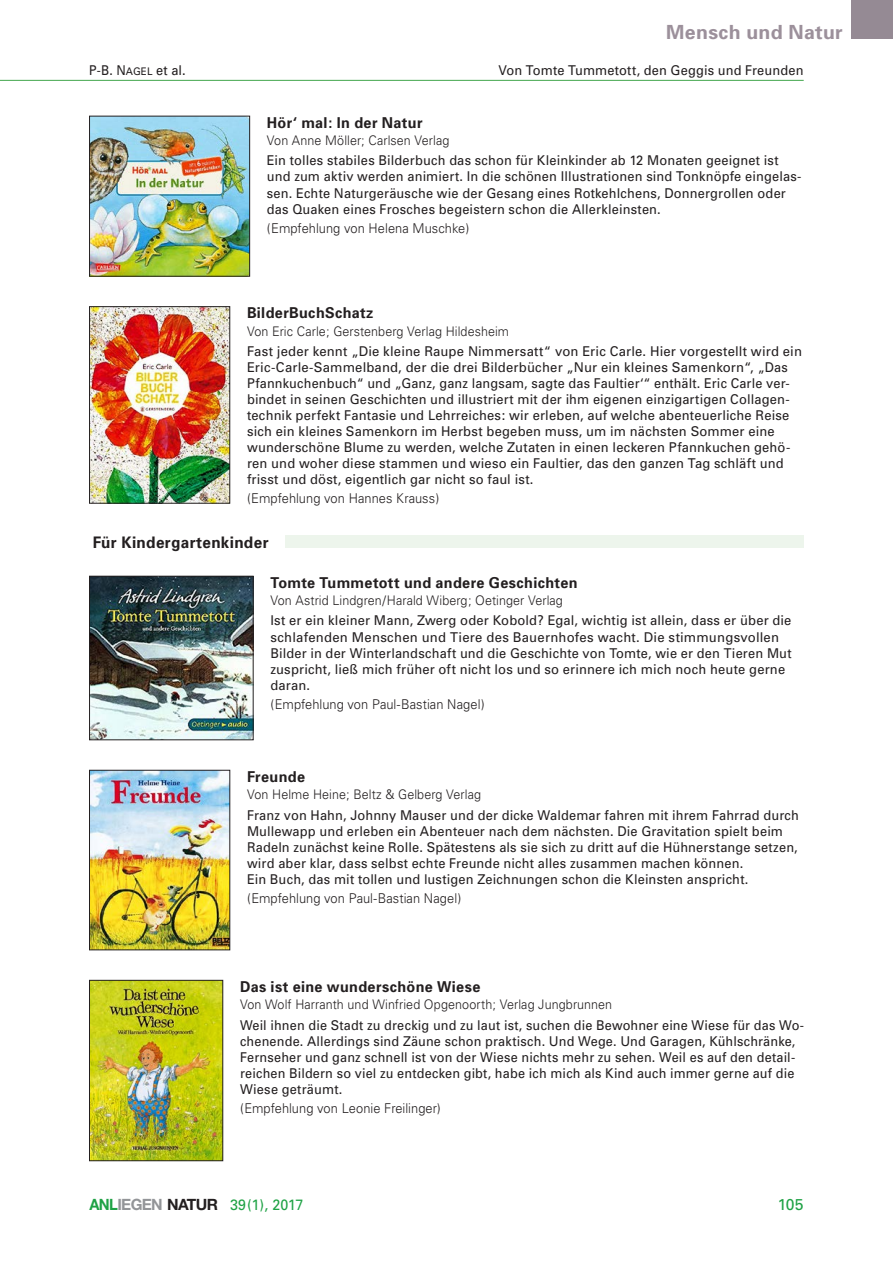
<style>
.page{position:relative;width:893px;height:1263px;background:#fff}
.page>*{position:absolute;margin:0;border:0;box-sizing:border-box;transform-origin:0 0}
.t1{font:700 19.5px "Univers";letter-spacing:.02em;color:#9c909b}
.H5__Kol_Titel_1{font:700 15.9px "Univers";letter-spacing:.02em;color:#231f20;scale:.96 1}
.t2{font:15.75px "Univers";color:#1fa245}
.H5__Kol_Titel_Buchb{font:700 15px "Univers";letter-spacing:.025em;color:#231f20;scale:.96 1}
.t3{font:15px "Univers";letter-spacing:-.01em;color:#1fa245;scale:.95 1}
.P9__Buchbesprechung{font:13.5px/16px "Univers";letter-spacing:.015em;color:#231f20;scale:.95 1}
.P9__Buchbesprechung-2{font:13.5px/16px "Univers";letter-spacing:.015em;color:#231f20}
.P9__Buchbesprechung-3{font:13.5px/16px "Univers";letter-spacing:.015em;color:#231f20;scale:.94 1}
.P9__Buchbesprechung-4{font:13.5px/16px "Univers";letter-spacing:.015em;color:#231f20;scale:.96 1}
.P9__Buchbesprechung-5{font:300 13.5px "Univers";letter-spacing:.005em;color:#231f20;scale:.95 1}
.t4{font:13.5px "Univers";color:#231f20;scale:.9 1}
.P9__Buchbesprechung-6{font:300 13.2px "Univers";letter-spacing:.005em;color:#231f20;scale:.95 1}
.s1{font-size:10.5px}
.s2{font-style:inherit}
.s3{font-family:"Helvetica Neue";font-weight:700;font-size:15.6px}
.s4{font-family:"Helvetica Neue";font-weight:700;font-size:15.6px;color:#939598}
.s5{font-family:"Helvetica Neue";font-weight:700;font-size:15.6px;color:#231f20}
</style>
<div class="page">
<hr style="left:0;top:80px;width:804px;height:1px;background:#57b061">
<div style="left:851px;top:0;width:42px;height:39px;background:#958a94"></div>
<img style="left:91px;top:118px;width:157px;height:156px">
<div style="left:89px;top:116px;width:161px;height:160px;border:1px solid #231f20"></div>
<img style="left:91px;top:308px;width:137px;height:193px">
<div style="left:89px;top:306px;width:141px;height:197px;border:1px solid #231f20"></div>
<div style="left:286px;top:535px;width:518px;height:13px;background:#edf5ec"></div>
<img style="left:91px;top:578px;width:160px;height:160px">
<div style="left:89px;top:576px;width:164px;height:164px;border:1px solid #231f20"></div>
<img style="left:91px;top:772px;width:137px;height:176px">
<div style="left:89px;top:770px;width:141px;height:180px;border:1px solid #231f20"></div>
<img style="left:91px;top:982px;width:130px;height:177px">
<div style="left:89px;top:980px;width:134px;height:181px;border:1px solid #231f20"></div>
<h1 class="t1" style="left:666px;top:20px;width:178px">Mensch und Natur</h1>
<p class="t4" style="left:89px;top:63px;width:109px">P-B. N<span class="s1">agel</span> <span class="s2">et al.</span></p>
<p class="P9__Buchbesprechung" style="left:498px;top:63px;width:323px">Von Tomte Tummetott, den Geggis und Freunden</p>
<p class="H5__Kol_Titel_Buchb" style="left:267px;top:113px;width:164px">Hör‘ mal: In der Natur</p>
<p class="P9__Buchbesprechung-6" style="left:267px;top:132px;width:194px">Von Anne Möller; Carlsen Verlag</p>
<p class="P9__Buchbesprechung" style="left:267px;top:153px;width:564px">Ein tolles stabiles Bilderbuch das schon für Kleinkinder ab 12 Monaten geeignet ist und zum aktiv werden animiert. In die schönen Illustrationen sind Tonknöpfe eingelas&shy;sen. Echte Naturgeräusche wie der Gesang eines Rotkehlchens, Donnergrollen oder das Quaken eines Frosches begeistern schon die Allerkleinsten.</p>
<p class="P9__Buchbesprechung-5" style="left:267px;top:220px;width:215px">(Empfehlung von Helena Muschke)</p>
<p class="H5__Kol_Titel_Buchb" style="left:247px;top:304px;width:133px">BilderBuchSchatz</p>
<p class="P9__Buchbesprechung-6" style="left:247px;top:323px;width:277px">Von Eric Carle; Gerstenberg Verlag Hildesheim</p>
<p class="P9__Buchbesprechung-2" style="left:247px;top:343px;width:556px">Fast jeder kennt „Die kleine Raupe Nimmersatt“ von Eric Carle. Hier vorgestellt wird ein Eric-Carle-Sammelband, der die drei Bilderbücher „Nur ein kleines Samenkorn“, „Das Pfannkuchenbuch“ und „Ganz, ganz langsam, sagte das Faultier‘“ enthält. Eric Carle ver&shy;bindet in seinen Geschichten und illustriert mit der ihm eigenen einzigartigen Collagen&shy;technik perfekt Fantasie und Lehrreiches: wir erleben, auf welche abenteuerliche Reise sich ein kleines Samenkorn im Herbst begeben muss, um im nächsten Sommer eine wunderschöne Blume zu werden, welche Zutaten in einen leckeren Pfannkuchen gehö&shy;ren und woher diese stammen und wieso ein Faultier, das den ganzen Tag schläft und frisst und döst, eigentlich gar nicht so faul ist.</p>
<p class="P9__Buchbesprechung-5" style="left:247px;top:490px;width:204px">(Empfehlung von Hannes Krauss)</p>
<h5 class="H5__Kol_Titel_1" style="left:93px;top:533px;width:185px">Für Kindergartenkinder</h5>
<p class="H5__Kol_Titel_Buchb" style="left:270px;top:573px;width:321px">Tomte Tummetott und andere Geschichten</p>
<p class="P9__Buchbesprechung-6" style="left:270px;top:592px;width:309px">Von Astrid Lindgren/Harald Wiberg; Oetinger Verlag</p>
<p class="P9__Buchbesprechung-4" style="left:270px;top:613px;width:544px">Ist er ein kleiner Mann, Zwerg oder Kobold? Egal, wichtig ist allein, dass er über die schlafenden Menschen und Tiere des Bauernhofes wacht. Die stimmungsvollen Bilder in der Winterlandschaft und die Geschichte von Tomte, wie er den Tieren Mut zuspricht, ließ mich früher oft nicht los und so erinnere ich mich noch heute gerne daran.</p>
<p class="P9__Buchbesprechung-5" style="left:270px;top:696px;width:227px">(Empfehlung von Paul-Bastian Nagel)</p>
<p class="H5__Kol_Titel_Buchb" style="left:247px;top:767px;width:62px">Freunde</p>
<p class="P9__Buchbesprechung-6" style="left:247px;top:787px;width:248px">Von Helme Heine; Beltz &amp; Gelberg Verlag</p>
<p class="P9__Buchbesprechung" style="left:247px;top:807px;width:583px">Franz von Hahn, Johnny Mauser und der dicke Waldemar fahren mit ihrem Fahrrad durch Mullewapp und erleben ein Abenteuer nach dem nächsten. Die Gravitation spielt beim Radeln zunächst keine Rolle. Spätestens als sie sich zu dritt auf die Hühnerstange setzen, wird aber klar, dass selbst echte Freunde nicht alles zusammen machen können.<br>Ein Buch, das mit tollen und lustigen Zeichnungen schon die Kleinsten anspricht.</p>
<p class="P9__Buchbesprechung-5" style="left:247px;top:890px;width:227px">(Empfehlung von Paul-Bastian Nagel)</p>
<p class="H5__Kol_Titel_Buchb" style="left:240px;top:977px;width:252px">Das ist eine wunderschöne Wiese</p>
<p class="P9__Buchbesprechung-6" style="left:240px;top:997px;width:393px">Von Wolf Harranth und Winfried Opgenoorth; Verlag Jungbrunnen</p>
<p class="P9__Buchbesprechung-3" style="left:240px;top:1017px;width:601px">Weil ihnen die Stadt zu dreckig und zu laut ist, suchen die Bewohner eine Wiese für das Wo&shy;chenende. Allerdings sind Zäune schon praktisch. Und Wege. Und Garagen, Kühlschränke, Fernseher und ganz schnell ist von der Wiese nichts mehr zu sehen. Weil es auf den detail&shy;reichen Bildern so viel zu entdecken gibt, habe ich mich als Kind auch immer gerne auf die Wiese geträumt.</p>
<p class="P9__Buchbesprechung-5" style="left:240px;top:1100px;width:213px">(Empfehlung von Leonie Freilinger)</p>
<p class="t3" style="left:89px;top:1196px;width:227px"><span class="s3">ANL</span><span class="s4">IEGEN</span> <span class="s5">NATUR</span> 39(1), 2017</p>
<p class="t2" style="left:777px;top:1195px;width:28px">105</p>
</div>
